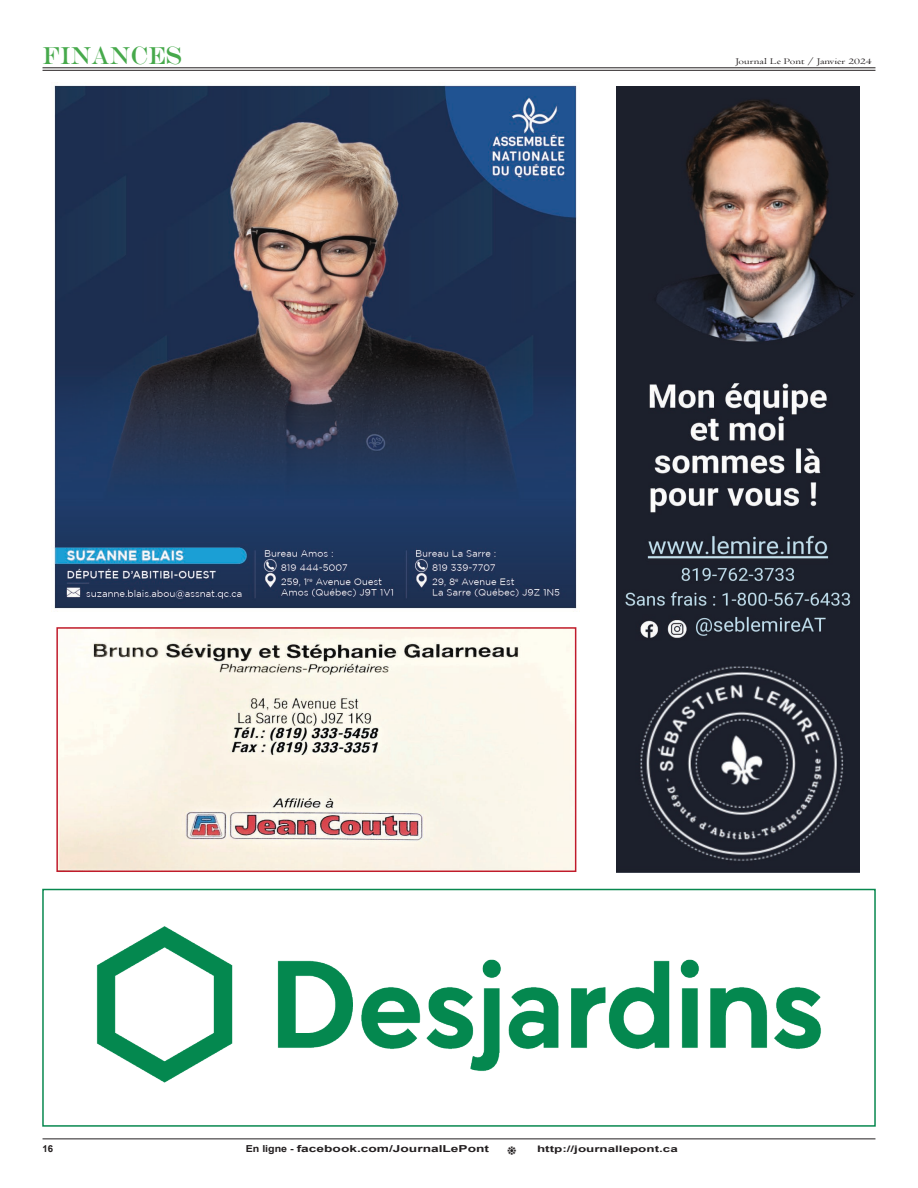
<style>
.page{position:relative;width:918px;height:1188px;background:#fff}
.page>*{position:absolute;margin:0;border:0;box-sizing:border-box;transform-origin:0 0}
.t1{font:25.05px "Engravers";color:#46a94b;scale:.84 1}
.t2{font:700 9.6px "Arial";color:#231f20;scale:1.11 1}
.t3{font:700 9.6px "Arial";color:#231f20}
.t4{font:9px "Centaur";color:#231f20;scale:1.33 1}
.t5{font:700 9px "Arial";color:#231f20;scale:1.49 1}
.t6{font:9px "Adobe Caslon Pro";color:#231f20}
</style>
<div class="page">
<hr style="left:43px;top:1138px;width:832px;height:1px;background:#231f20">
<hr style="left:43px;top:68px;width:832px;height:1px;background:#231f20">
<hr style="left:43px;top:70px;width:832px;height:1px;background:#231f20">
<img style="left:96px;top:926px;width:725px;height:157px">
<div style="left:42px;top:889px;width:834px;height:238px;border:2px solid #08884f"></div>
<img style="left:616px;top:87px;width:243px;height:785px">
<img style="left:54px;top:82px;width:523px;height:527px">
<img style="left:59px;top:630px;width:514px;height:239px">
<div style="left:56px;top:627px;width:520px;height:245px;border:2px solid #c01b2b"></div>
<h1 class="t1" style="left:43px;top:40px;width:168px">FINANCES</h1>
<p class="t4" style="left:736px;top:56px;width:104px">Journal Le Pont / Janvier 2024</p>
<p class="t3" style="left:43px;top:1142px;width:12px">16</p>
<p class="t2" style="left:246px;top:1142px;width:221px">En ligne - facebook.com/JournalLePont</p>
<p class="t6" style="left:508px;top:1147px;width:10px">y</p>
<p class="t5" style="left:537px;top:1143px;width:96px">http://journallepont.ca</p>
</div>
